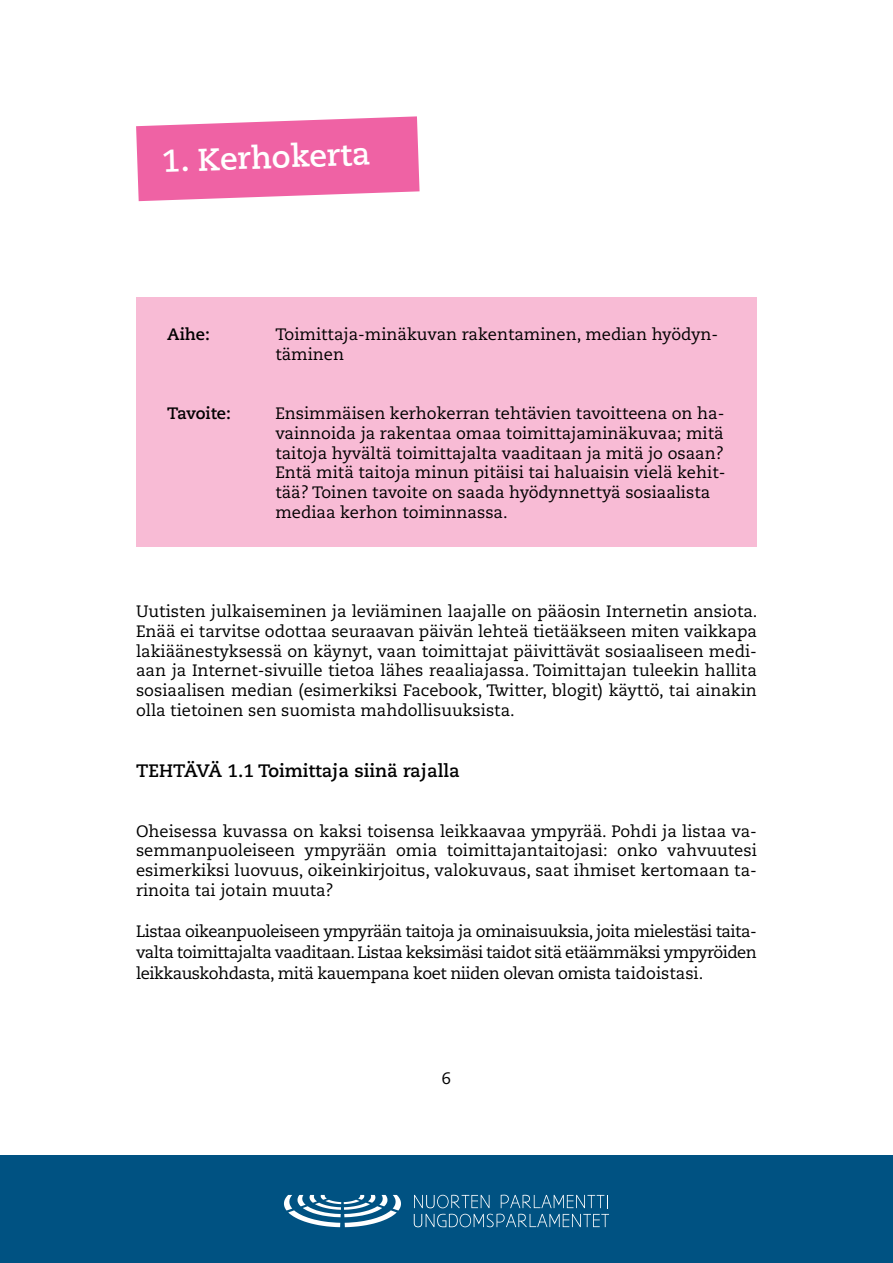
<style>
.page{position:relative;width:893px;height:1263px;background:#fff}
.page>*{position:absolute;margin:0;border:0;box-sizing:border-box;transform-origin:0 0}
.t1{font:700 31.5px "Caecilia LT Std";color:#fff}
.t2{font:700 18px "Caecilia LT Std";color:#000}
.t3{font:16.5px/19.8px "Caecilia LT Std";color:#000;text-align:justify}
.t4{font:700 16.5px "Caecilia LT Std";color:#000}
</style>
<div class="page">
<div style="left:0;top:1155px;width:893px;height:108px;background:#005282"></div>
<svg style="left:414px;top:1194px;width:195px;height:33px"></svg>
<svg style="left:284px;top:1195px;width:117px;height:32px"></svg>
<svg style="left:136px;top:116px;width:284px;height:85px;background:#f175af"></svg>
<div style="left:136px;top:298px;width:621px;height:249px;background:#f8bbd5"></div>
<h1 class="t1" style="left:161px;top:142px;width:210px;rotate:-2deg">1. Kerhokerta</h1>
<p class="t4" style="left:167px;top:325px;width:44px">Aihe:</p>
<p class="t4" style="left:167px;top:404px;width:65px">Tavoite:</p>
<p class="t3" style="left:275px;top:324px;width:444px">Toimittaja-minäkuvan rakentaminen, median hyödyn&shy;täminen</p>
<p class="t3" style="left:275px;top:404px;width:452px;text-align:left">Ensimmäisen kerhokerran tehtävien tavoitteena on ha&shy;vainnoida ja rakentaa omaa toimittajaminäkuvaa; mitä taitoja hyvältä toimittajalta vaaditaan ja mitä jo osaan?<br>Entä mitä taitoja minun pitäisi tai haluaisin vielä kehit&shy;tää? Toinen tavoite on saada hyödynnettyä sosiaalista mediaa kerhon toiminnassa.</p>
<p class="t3" style="left:136px;top:602px;width:623px">Uutisten julkaiseminen ja leviäminen laajalle on pääosin Internetin ansiota.<br>Enää ei tarvitse odottaa seuraavan päivän lehteä tietääkseen miten vaikkapa lakiäänestyksessä on käynyt, vaan toimittajat päivittävät sosiaaliseen medi&shy;aan ja Internet-sivuille tietoa lähes reaaliajassa. Toimittajan tuleekin hallita sosiaalisen median (esimerkiksi Facebook, Twitter, blogit) käyttö, tai ainakin olla tietoinen sen suomista mahdollisuuksista.</p>
<p class="t2" style="left:136px;top:760px;width:325px">TEHTÄVÄ 1.1 Toimittaja siinä rajalla</p>
<p class="t3" style="left:136px;top:821px;width:622px">Oheisessa kuvassa on kaksi toisensa leikkaavaa ympyrää. Pohdi ja listaa va&shy;semmanpuoleiseen ympyrään omia toimittajantaitojasi: onko vahvuutesi esimerkiksi luovuus, oikeinkirjoitus, valokuvaus, saat ihmiset kertomaan ta&shy;rinoita tai jotain muuta?</p>
<p class="t3" style="left:136px;top:921px;width:622px;line-height:21px">Listaa oikeanpuoleiseen ympyrään taitoja ja ominaisuuksia, joita mielestäsi taita&shy;valta toimittajalta vaaditaan. Listaa keksimäsi taidot sitä etäämmäksi ympyröiden leikkauskohdasta, mitä kauempana koet niiden olevan omista taidoistasi.</p>
<p class="t3" style="left:442px;top:1069px;width:11px">6</p>
</div>
